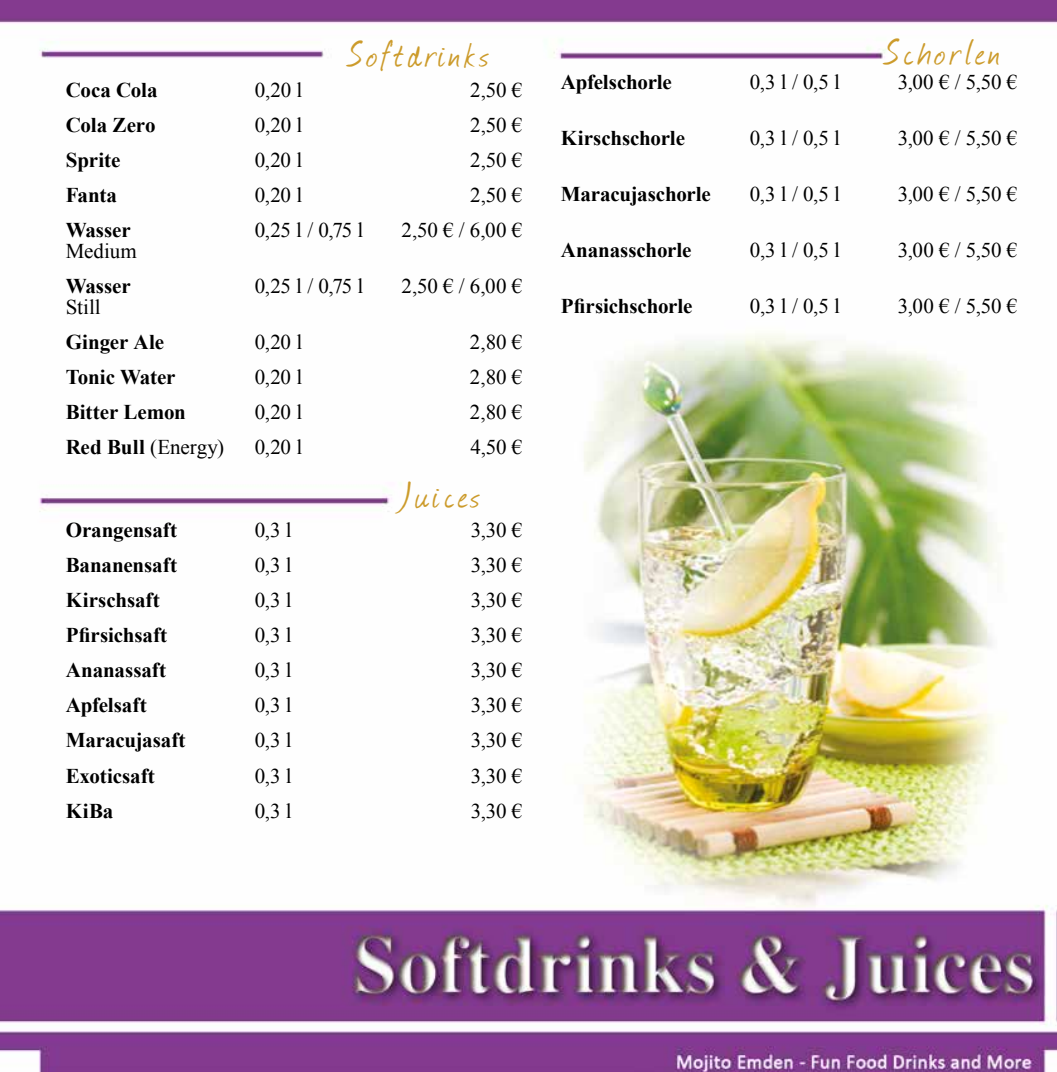
<style>
.page{position:relative;width:1057px;height:1072px;background:#fff}
.page>*{position:absolute;margin:0;border:0;box-sizing:border-box;transform-origin:0 0}
.t1{font:42px "Journal";letter-spacing:.11em;color:#cc9b2b}
.t2{font:21px "Times New Roman";letter-spacing:-.01em;color:#000}
.t3{font:700 21px "Times New Roman";letter-spacing:-.005em;color:#000}
.s1{font-weight:700}
</style>
<div class="page">
<img style="left:0;top:0;width:1057px;height:1071px">
<h1 class="t1" style="left:348px;top:26px;width:142px">Softdrinks</h1>
<p class="t3" style="left:66px;top:76px;width:93px">Coca Cola</p>
<p class="t2" style="left:255px;top:76px;width:49px">0,20 l</p>
<p class="t2" style="left:470px;top:76px;width:54px">2,50 €</p>
<p class="t3" style="left:66px;top:111px;width:91px">Cola Zero</p>
<p class="t2" style="left:255px;top:111px;width:49px">0,20 l</p>
<p class="t2" style="left:470px;top:111px;width:54px">2,50 €</p>
<p class="t3" style="left:66px;top:146px;width:56px">Sprite</p>
<p class="t2" style="left:255px;top:146px;width:49px">0,20 l</p>
<p class="t2" style="left:470px;top:146px;width:54px">2,50 €</p>
<p class="t3" style="left:66px;top:181px;width:53px">Fanta</p>
<p class="t2" style="left:255px;top:181px;width:49px">0,20 l</p>
<p class="t2" style="left:470px;top:181px;width:54px">2,50 €</p>
<p class="t3" style="left:66px;top:216px;width:66px">Wasser</p>
<p class="t2" style="left:255px;top:216px;width:110px">0,25 l / 0,75 l</p>
<p class="t2" style="left:401px;top:216px;width:122px">2,50 € / 6,00 €</p>
<p class="t2" style="left:66px;top:237px;width:73px">Medium</p>
<p class="t3" style="left:66px;top:272px;width:66px">Wasser</p>
<p class="t2" style="left:255px;top:272px;width:110px">0,25 l / 0,75 l</p>
<p class="t2" style="left:401px;top:272px;width:122px">2,50 € / 6,00 €</p>
<p class="t2" style="left:66px;top:293px;width:37px">Still</p>
<p class="t3" style="left:66px;top:328px;width:100px">Ginger Ale</p>
<p class="t2" style="left:255px;top:328px;width:49px">0,20 l</p>
<p class="t2" style="left:470px;top:328px;width:54px">2,80 €</p>
<p class="t3" style="left:66px;top:363px;width:111px">Tonic Water</p>
<p class="t2" style="left:255px;top:363px;width:49px">0,20 l</p>
<p class="t2" style="left:470px;top:363px;width:54px">2,80 €</p>
<p class="t3" style="left:66px;top:398px;width:122px">Bitter Lemon</p>
<p class="t2" style="left:255px;top:398px;width:49px">0,20 l</p>
<p class="t2" style="left:470px;top:398px;width:54px">2,80 €</p>
<p class="t2" style="left:66px;top:433px;width:160px"><span class="s1">Red Bull</span> (Energy)</p>
<p class="t2" style="left:255px;top:433px;width:49px">0,20 l</p>
<p class="t2" style="left:470px;top:433px;width:53px">4,50 €</p>
<h1 class="t1" style="left:402px;top:466px;width:80px">Juices</h1>
<p class="t3" style="left:66px;top:516px;width:113px">Orangensaft</p>
<p class="t2" style="left:255px;top:516px;width:38px">0,3 l</p>
<p class="t2" style="left:471px;top:516px;width:53px">3,30 €</p>
<p class="t3" style="left:66px;top:551px;width:113px">Bananensaft</p>
<p class="t2" style="left:255px;top:551px;width:38px">0,3 l</p>
<p class="t2" style="left:471px;top:551px;width:53px">3,30 €</p>
<p class="t3" style="left:66px;top:586px;width:96px">Kirschsaft</p>
<p class="t2" style="left:255px;top:586px;width:38px">0,3 l</p>
<p class="t2" style="left:471px;top:586px;width:53px">3,30 €</p>
<p class="t3" style="left:66px;top:621px;width:103px">Pfirsichsaft</p>
<p class="t2" style="left:255px;top:621px;width:38px">0,3 l</p>
<p class="t2" style="left:471px;top:621px;width:53px">3,30 €</p>
<p class="t3" style="left:66px;top:656px;width:102px">Ananassaft</p>
<p class="t2" style="left:255px;top:656px;width:38px">0,3 l</p>
<p class="t2" style="left:471px;top:656px;width:53px">3,30 €</p>
<p class="t3" style="left:66px;top:691px;width:82px">Apfelsaft</p>
<p class="t2" style="left:255px;top:691px;width:38px">0,3 l</p>
<p class="t2" style="left:471px;top:691px;width:53px">3,30 €</p>
<p class="t3" style="left:66px;top:726px;width:121px">Maracujasaft</p>
<p class="t2" style="left:255px;top:726px;width:38px">0,3 l</p>
<p class="t2" style="left:471px;top:726px;width:53px">3,30 €</p>
<p class="t3" style="left:66px;top:761px;width:91px">Exoticsaft</p>
<p class="t2" style="left:255px;top:761px;width:38px">0,3 l</p>
<p class="t2" style="left:471px;top:761px;width:53px">3,30 €</p>
<p class="t3" style="left:66px;top:796px;width:49px">KiBa</p>
<p class="t2" style="left:255px;top:796px;width:38px">0,3 l</p>
<p class="t2" style="left:471px;top:796px;width:53px">3,30 €</p>
<h1 class="t1" style="left:885px;top:24px;width:116px">Schorlen</h1>
<p class="t3" style="left:561px;top:67px;width:113px">Apfelschorle</p>
<p class="t2" style="left:750px;top:68px;width:92px">0,3 l / 0,5 l</p>
<p class="t2" style="left:897px;top:68px;width:121px">3,00 € / 5,50 €</p>
<p class="t3" style="left:561px;top:123px;width:126px">Kirschschorle</p>
<p class="t2" style="left:750px;top:124px;width:92px">0,3 l / 0,5 l</p>
<p class="t2" style="left:897px;top:124px;width:121px">3,00 € / 5,50 €</p>
<p class="t3" style="left:561px;top:179px;width:151px">Maracujaschorle</p>
<p class="t2" style="left:750px;top:180px;width:92px">0,3 l / 0,5 l</p>
<p class="t2" style="left:897px;top:180px;width:121px">3,00 € / 5,50 €</p>
<p class="t3" style="left:561px;top:235px;width:132px">Ananasschorle</p>
<p class="t2" style="left:750px;top:236px;width:92px">0,3 l / 0,5 l</p>
<p class="t2" style="left:897px;top:236px;width:121px">3,00 € / 5,50 €</p>
<p class="t3" style="left:561px;top:291px;width:133px">Pfirsichschorle</p>
<p class="t2" style="left:750px;top:292px;width:92px">0,3 l / 0,5 l</p>
<p class="t2" style="left:897px;top:292px;width:121px">3,00 € / 5,50 €</p>
</div>
